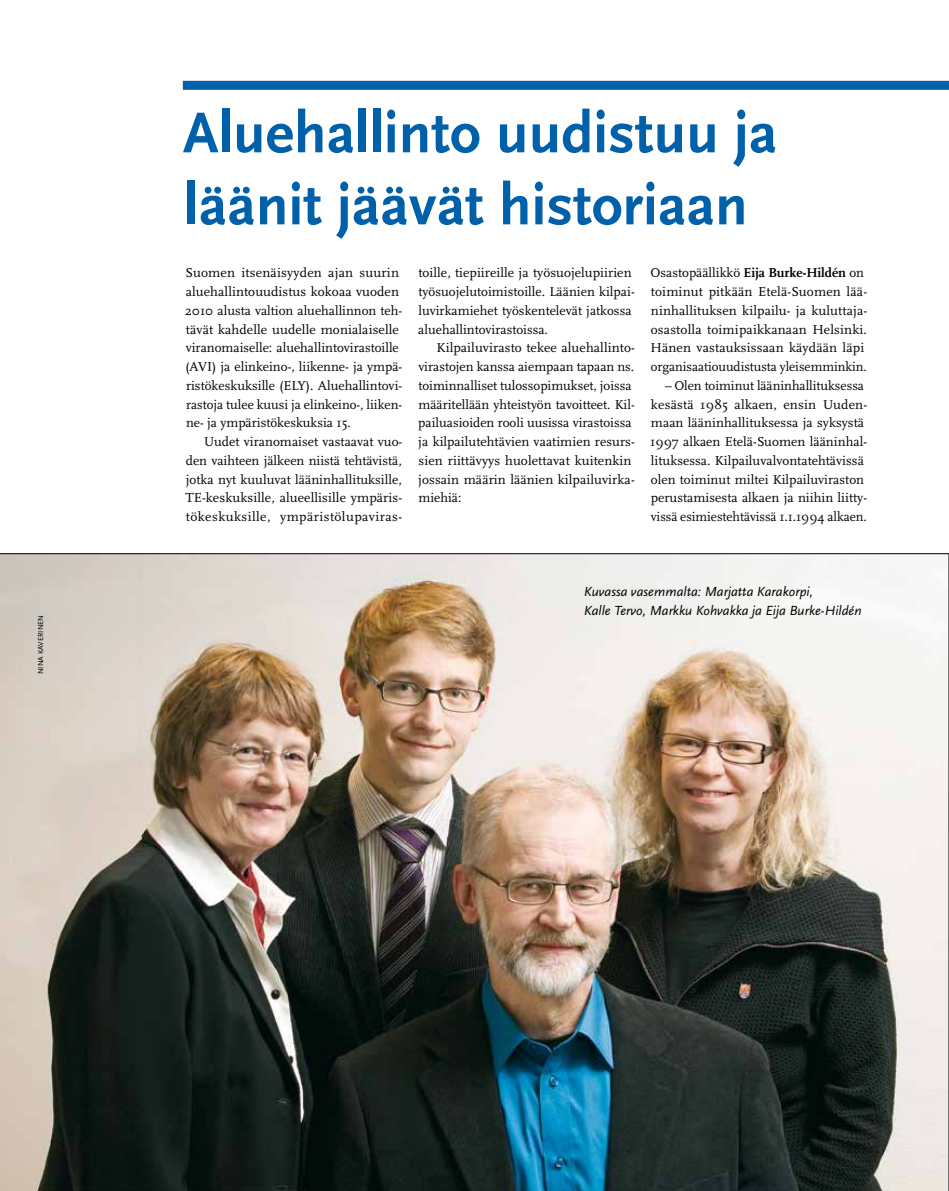
<style>
.page{position:relative;width:949px;height:1191px;background:#fff}
.page>*{position:absolute;margin:0;border:0;box-sizing:border-box;transform-origin:0 0}
.t1{font:700 60px/72px "Scala Sans";color:#0060a9}
.t2{font:italic 13.8px/18.8px "Scala Sans";color:#000}
.t3{font:13.5px/18.8px "Scala";color:#000}
.t4{font:7.5px "Scala Sans";color:#000}
.s1{font-weight:700}
</style>
<div class="page">
<div style="left:183px;top:81px;width:765px;height:9px;background:#0060a9"></div>
<img style="left:0;top:553px;width:948px;height:638px">
<p class="t4" style="left:37px;top:674px;width:30px;rotate:-90deg">NINA KAVERINEN</p>
<h1 class="t1" style="left:183px;top:98px;width:595px">Aluehallinto uudistuu ja läänit jäävät historiaan</h1>
<p class="t3" style="left:185px;top:264px;width:219px">Suomen itsenäisyyden ajan suurin aluehallintouudistus kokoaa vuoden 2010 alusta valtion aluehallinnon teh&shy;tävät kahdelle uudelle monialaiselle viranomaiselle: aluehallintovirastoille (AVI) ja elinkeino-, liikenne- ja ympä&shy;ristökeskuksille (ELY). Aluehallintovi&shy;rastoja tulee kuusi ja elinkeino-, liiken&shy;ne- ja ympäristökeskuksia 15.</p>
<p class="t3" style="left:185px;top:433px;width:218px;text-align:justify;text-indent:18px">Uudet viranomaiset vastaavat vuo&shy;den vaihteen jälkeen niistä tehtävistä, jotka nyt kuuluvat lääninhallituksille, TE-keskuksille, alueellisille ympäris&shy;tökeskuksille, ympäristölupaviras-</p>
<p class="t3" style="left:418px;top:264px;width:218px">toille, tiepiireille ja työsuojelupiirien työsuojelutoimistoille. Läänien kilpai&shy;luvirkamiehet työskentelevät jatkossa aluehallintovirastoissa.</p>
<p class="t3" style="left:418px;top:339px;width:218px;text-indent:18px">Kilpailuvirasto tekee aluehallinto&shy;virastojen kanssa aiempaan tapaan ns. toiminnalliset tulossopimukset, joissa määritellään yhteistyön tavoitteet. Kil&shy;pailuasioiden rooli uusissa virastoissa ja kilpailutehtävien vaatimien resurs&shy;sien riittävyys huolettavat kuitenkin jossain määrin läänien kilpailuvirka&shy;miehiä:</p>
<p class="t3" style="left:650px;top:264px;width:218px">Osastopäällikkö <span class="s1">Eija Burke-Hildén</span> on toiminut pitkään Etelä-Suomen lää&shy;ninhallituksen kilpailu- ja kuluttaja&shy;osastolla toimipaikkanaan Helsinki.<br>Hänen vastauksissaan käydään läpi organisaatiouudistusta yleisemminkin.</p>
<p class="t3" style="left:649px;top:376px;width:219px;text-indent:15px">– Olen toiminut lääninhallituksessa kesästä 1985 alkaen, ensin Uuden&shy;maan lääninhallituksessa ja syksystä 1997 alkaen Etelä-Suomen lääninhal&shy;lituksessa. Kilpailuvalvontatehtävissä olen toiminut miltei Kilpailuviraston perustamisesta alkaen ja niihin liitty&shy;vissä esimiestehtävissä 1.1.1994 alkaen.</p>
<p class="t2" style="left:583px;top:582px;width:279px">Kuvassa vasemmalta: Marjatta Karakorpi,<br>Kalle Tervo, Markku Kohvakka ja Eija Burke-Hildén</p>
</div>
